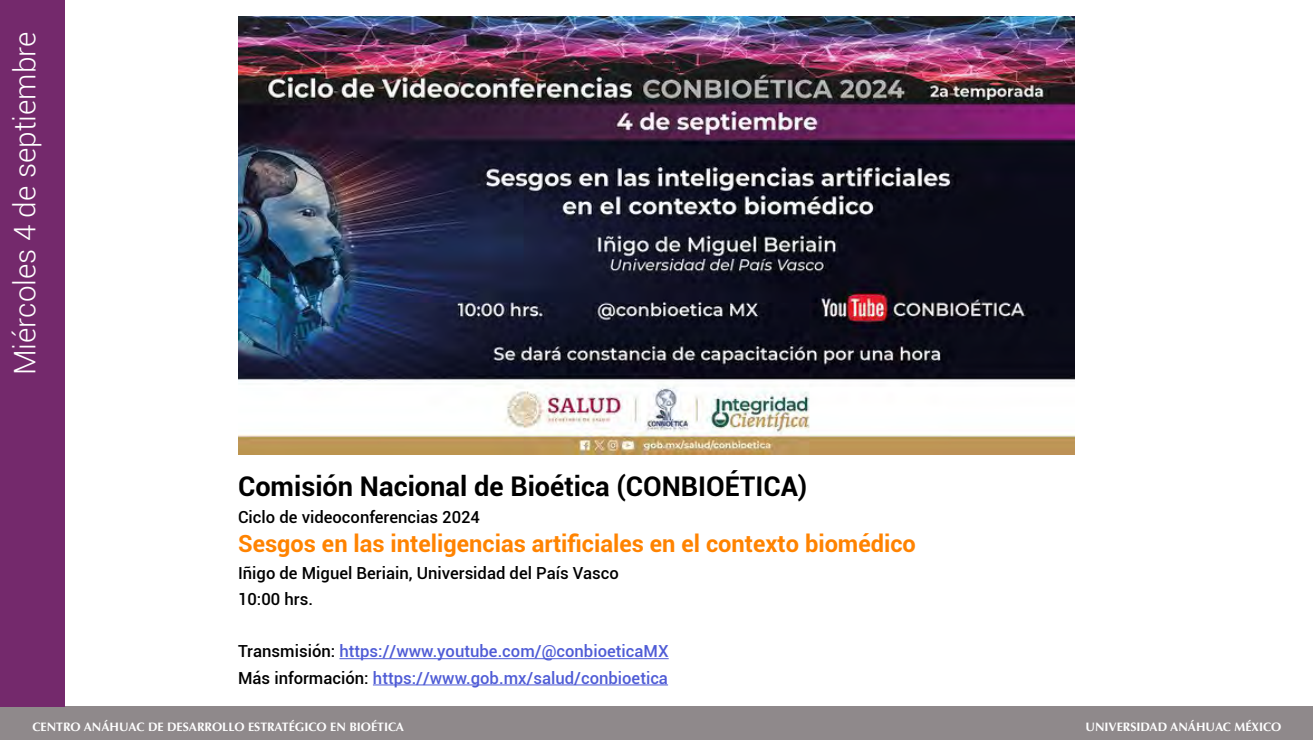
<style>
.page{position:relative;width:1313px;height:740px;background:#fff}
.page>*{position:absolute;margin:0;border:0;box-sizing:border-box;transform-origin:0 0}
.t1{font:300 29.75px "Roboto";color:#fff}
.t2{font:700 27.12px "Roboto";color:#000}
.t3{font:700 23.62px "Roboto";color:#ff8300}
.t4{font:500 16.62px/26.2px "Roboto";color:#4f5cd6}
.t5{font:500 16.62px/26.2px "Roboto";color:#000}
.t6{font:700 12.25px "Optima";color:#fff}
.s1{color:#000}
</style>
<div class="page">
<div style="left:0;top:706px;width:1312px;height:33px;background:#8f898b"></div>
<div style="left:0;top:0;width:65px;height:706px;background:#74296c"></div>
<img style="left:238px;top:17px;width:836px;height:437px">
<hr style="left:339px;top:658px;width:329px;height:1px;background:#4f5cd6">
<hr style="left:373px;top:684px;width:295px;height:1px;background:#4f5cd6">
<h1 class="t1" style="left:4px;top:375px;width:345px;rotate:-90deg">Miércoles 4 de septiembre</h1>
<h2 class="t2" style="left:238px;top:467px;width:571px">Comisión Nacional de Bioética (CONBIOÉTICA)</h2>
<p class="t5" style="left:238px;top:502px;width:243px">Ciclo de videoconferencias 2024</p>
<h3 class="t3" style="left:238px;top:527px;width:679px">Sesgos en las inteligencias artificiales en el contexto biomédico</h3>
<p class="t5" style="left:238px;top:558px;width:382px">Iñigo de Miguel Beriain, Universidad del País Vasco<br>10:00 hrs.</p>
<p class="t4" style="left:238px;top:637px;width:432px"><span class="s1">Transmisión:</span> https://www.youtube.com/@conbioeticaMX<br><span class="s1">Más información:</span> https://www.gob.mx/salud/conbioetica</p>
<p class="t6" style="left:32px;top:719px;width:373px">CENTRO ANÁHUAC DE DESARROLLO ESTRATÉGICO EN BIOÉTICA</p>
<p class="t6" style="left:1085px;top:719px;width:197px">UNIVERSIDAD ANÁHUAC MÉXICO</p>
</div>
